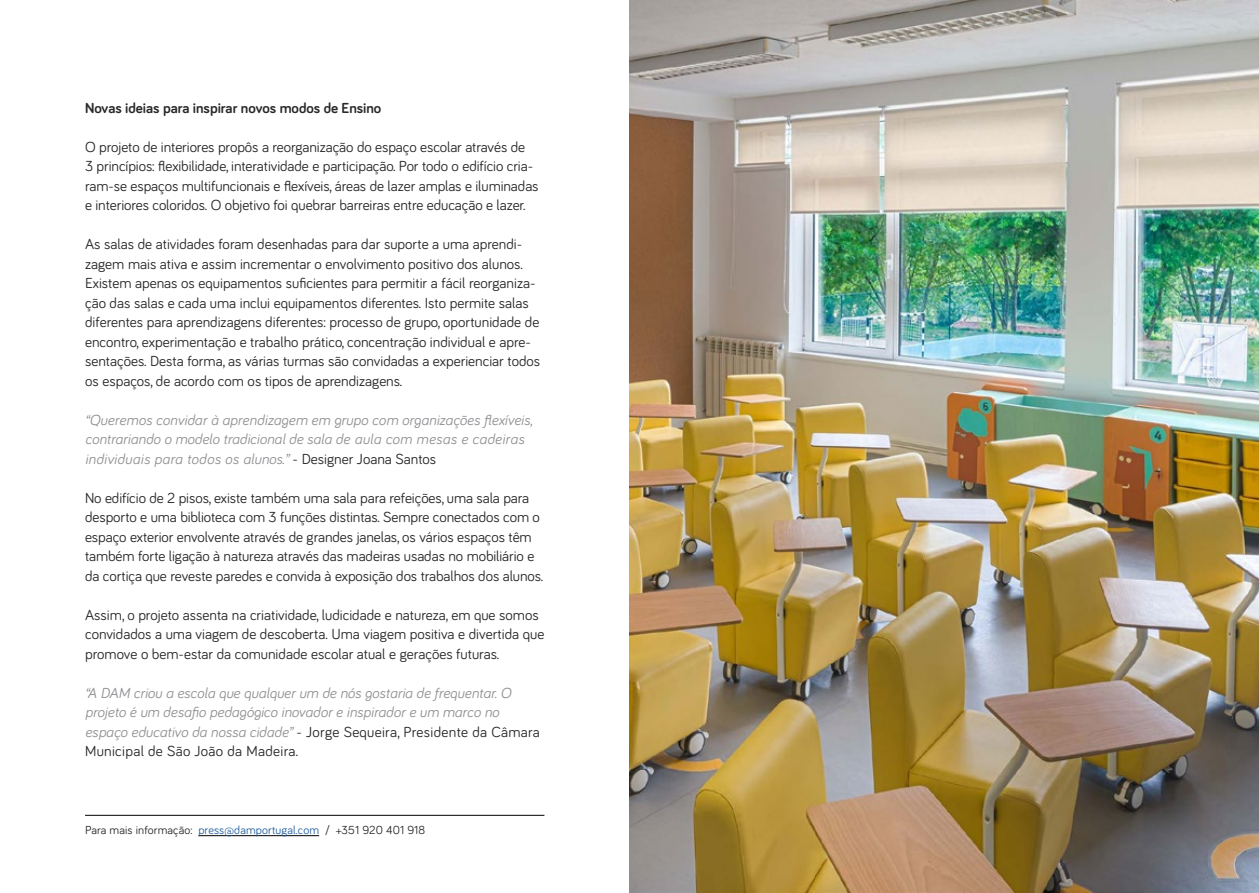
<style>
.page{position:relative;width:1259px;height:893px;background:#fff}
.page>*{position:absolute;margin:0;border:0;box-sizing:border-box;transform-origin:0 0}
.t1{font:15px/19.5px "Bariol";color:#292829}
.t2{font:italic 15px/19.5px "Bariol";color:#919195}
.t3{font:700 15px "Bariol";color:#292829}
.t4{font:12px "Bariol";letter-spacing:.01em;color:#292829}
.s1{font-style:normal;color:#292829}
.s2{color:#215e9e}
</style>
<div class="page">
<hr style="left:85px;top:815px;width:459px;height:1px;background:#000">
<hr style="left:198px;top:835px;width:121px;height:1px;background:#000">
<img style="left:629px;top:0;width:630px;height:893px">
<p class="t3" style="left:85px;top:97px;width:298px">Novas ideias para inspirar novos modos de Ensino</p>
<p class="t1" style="left:85px;top:136px;width:455px">O projeto de interiores propôs a reorganização do espaço escolar através de<br>3 princípios: flexibilidade, interatividade e participação. Por todo o edifício cria&shy;ram-se espaços multifuncionais e flexíveis, áreas de lazer amplas e iluminadas e interiores coloridos. O objetivo foi quebrar barreiras entre educação e lazer.</p>
<p class="t1" style="left:85px;top:233px;width:457px">As salas de atividades foram desenhadas para dar suporte a uma aprendi&shy;zagem mais ativa e assim incrementar o envolvimento positivo dos alunos.<br>Existem apenas os equipamentos suficientes para permitir a fácil reorganiza&shy;ção das salas e cada uma inclui equipamentos diferentes. Isto permite salas diferentes para aprendizagens diferentes: processo de grupo, oportunidade de encontro, experimentação e trabalho prático, concentração individual e apre&shy;sentações. Desta forma, as várias turmas são convidadas a experienciar todos os espaços, de acordo com os tipos de aprendizagens.</p>
<p class="t2" style="left:85px;top:409px;width:449px">“Queremos convidar à aprendizagem em grupo com organizações flexíveis, contrariando o modelo tradicional de sala de aula com mesas e cadeiras individuais para todos os alunos.” <span class="s1">- Designer Joana Santos</span></p>
<p class="t1" style="left:85px;top:487px;width:459px">No edifício de 2 pisos, existe também uma sala para refeições, uma sala para desporto e uma biblioteca com 3 funções distintas. Sempre conectados com o espaço exterior envolvente através de grandes janelas, os vários espaços têm também forte ligação à natureza através das madeiras usadas no mobiliário e da cortiça que reveste paredes e convida à exposição dos trabalhos dos alunos.</p>
<p class="t1" style="left:85px;top:604px;width:461px">Assim, o projeto assenta na criatividade, ludicidade e natureza, em que somos convidados a uma viagem de descoberta. Uma viagem positiva e divertida que promove o bem-estar da comunidade escolar atual e gerações futuras.</p>
<p class="t2" style="left:85px;top:682px;width:456px">“A DAM criou a escola que qualquer um de nós gostaria de frequentar. O projeto é um desafio pedagógico inovador e inspirador e um marco no espaço educativo da nossa cidade” <span class="s1">- Jorge Sequeira, Presidente da Câmara Municipal de São João da Madeira.</span></p>
<p class="t4" style="left:85px;top:822px;width:342px">Para mais informação: <span class="s2">press@damportugal.com</span> / +351 920 401 918</p>
</div>
